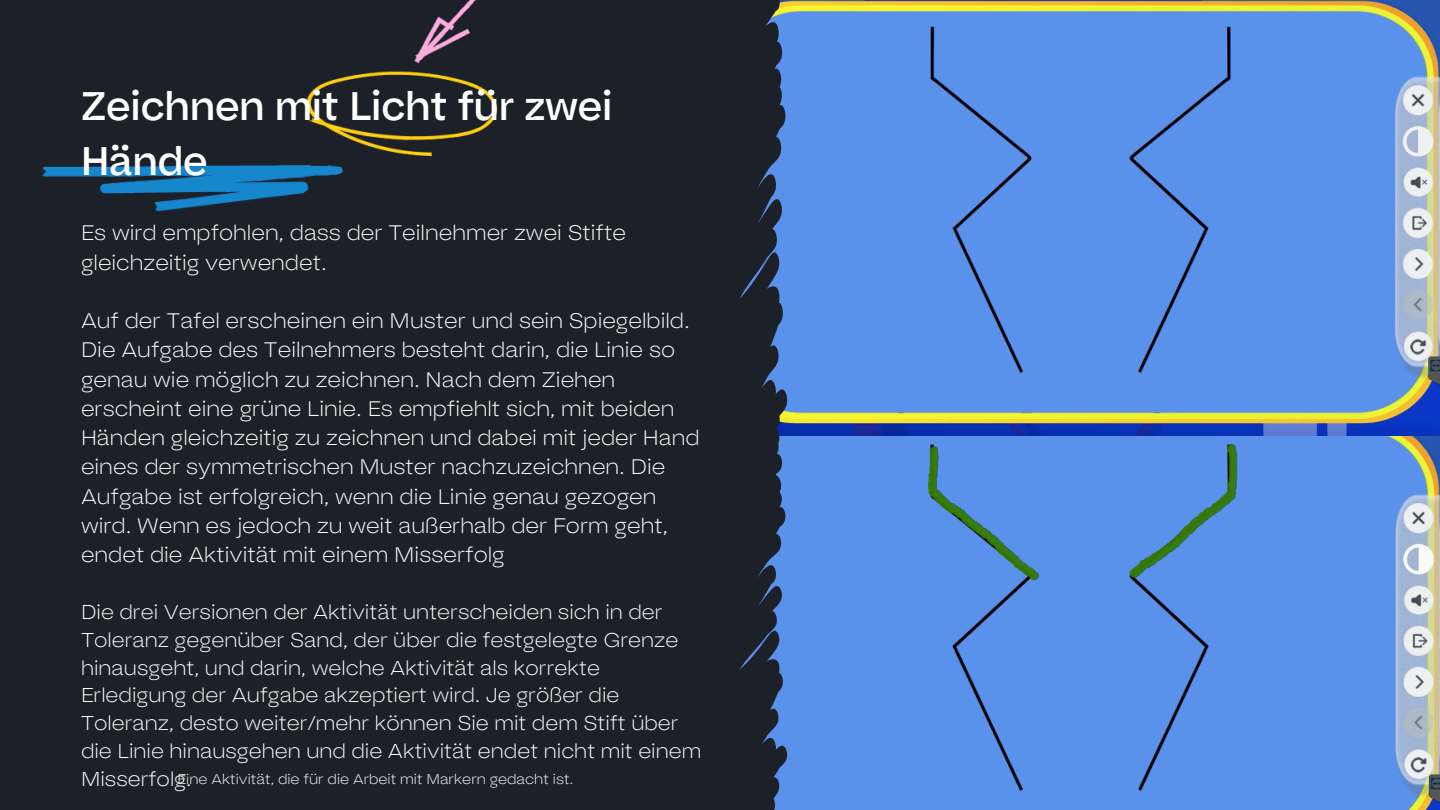
<style>
.page{position:relative;width:1440px;height:810px;background:#1c2028}
.page>*{position:absolute;margin:0;border:0;box-sizing:border-box;transform-origin:0 0}
.t1{font:39.8px/55.5px "Bauziet Norm Medium";color:#fff}
.t2{font:300 expanded 21px/29.2px "Bauziet";color:#fff}
.t3{font:300 expanded 20px/27.8px "Bauziet";color:#fff}
.t4{font:300 expanded 14px "Bauziet";color:#fff}
</style>
<div class="page">
<img style="left:787px;top:436px;width:653px;height:374px">
<img style="left:787px;top:0;width:653px;height:436px">
<svg style="left:416px;top:0;width:371px;height:810px"></svg>
<img style="left:306px;top:0;width:190px;height:155px">
<img style="left:42px;top:165px;width:527px;height:56px">
<h2 class="t1" style="left:81px;top:77px;width:533px">Zeichnen mit Licht für zwei<br>Hände</h2>
<h1 class="t2" style="left:81px;top:218px;width:546px">Es wird empfohlen, dass der Teilnehmer zwei Stifte gleichzeitig verwendet.</h1>
<p class="t2" style="left:81px;top:305px;width:620px">Auf der Tafel erscheinen ein Muster und sein Spiegelbild.<br>Die Aufgabe des Teilnehmers besteht darin, die Linie so genau wie möglich zu zeichnen. Nach dem Ziehen erscheint eine grüne Linie. Es empfiehlt sich, mit beiden Händen gleichzeitig zu zeichnen und dabei mit jeder Hand eines der symmetrischen Muster nachzuzeichnen. Die Aufgabe ist erfolgreich, wenn die Linie genau gezogen wird. Wenn es jedoch zu weit außerhalb der Form geht, endet die Aktivität mit einem Misserfolg</p>
<h2 class="t3" style="left:81px;top:598px;width:622px">Die drei Versionen der Aktivität unterscheiden sich in der Toleranz gegenüber Sand, der über die festgelegte Grenze hinausgeht, und darin, welche Aktivität als korrekte Erledigung der Aufgabe akzeptiert wird. Je größer die Toleranz, desto weiter/mehr können Sie mit dem Stift über die Linie hinausgehen und die Aktivität endet nicht mit einem Misserfolg.</h2>
<h2 class="t4" style="left:177px;top:770px;width:398px">Eine Aktivität, die für die Arbeit mit Markern gedacht ist.</h2>
</div>
